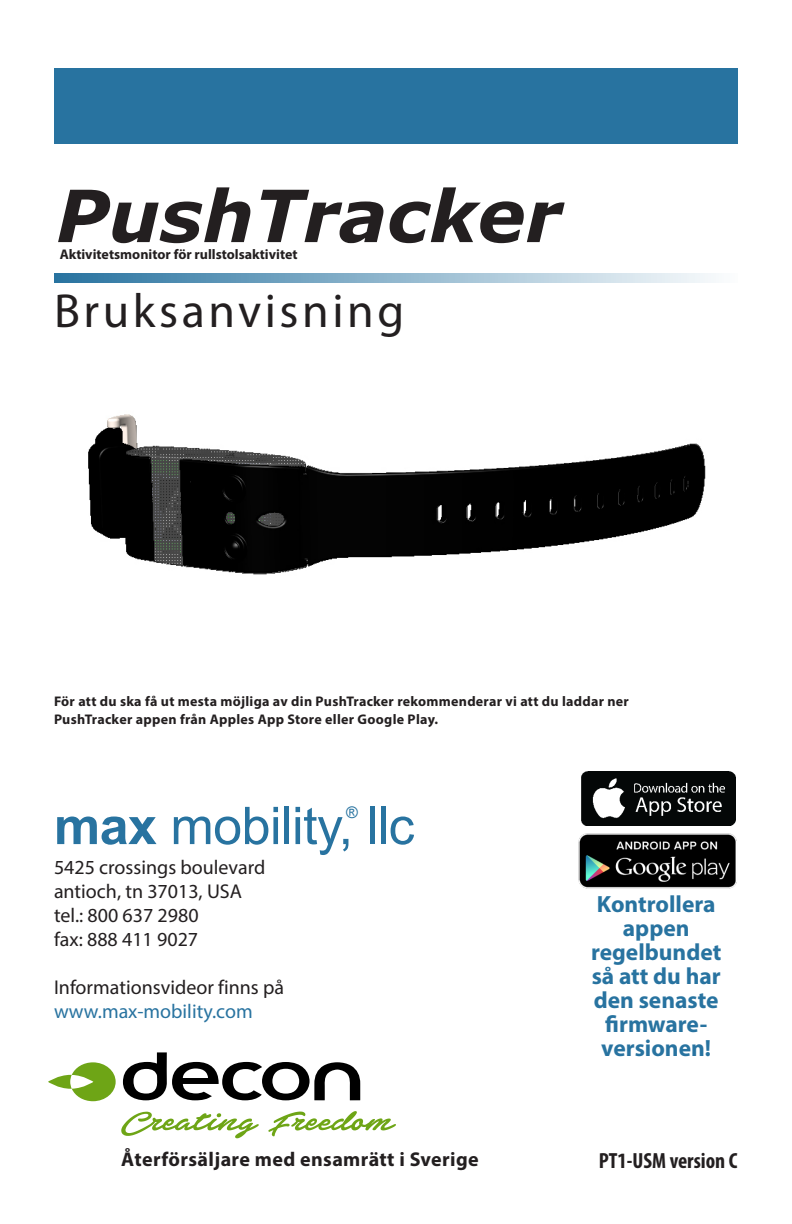
<style>
.page{position:relative;width:792px;height:1224px;background:#fff}
.page>*{position:absolute;margin:0;border:0;box-sizing:border-box;transform-origin:0 0}
.t1{font:italic 700 72px "Verdana";color:#231f20}
.t2{font:52px "Arial";letter-spacing:-.01em;color:#2873a0}
.t3{font:48px "Myriad Pro";letter-spacing:.075em;color:#231f20}
.t4{font:700 23.6px/24px "Myriad Pro";color:#2873a0;text-align:center}
.t5{font:700 condensed 22px "Myriad Pro";color:#231f20}
.t6{font:20px/24px "Myriad Pro";color:#231f20}
.t7{font:700 20px "Myriad Pro";letter-spacing:.02em;color:#231f20}
.t8{font:20px "Myriad Pro";color:#2873a0}
.t9{font:16px "Arial";color:#2873a0}
.t10{font:700 14px/18px "Myriad Pro";letter-spacing:.02em;color:#231f20}
.t11{font:700 14px "Myriad Pro";color:#231f20}
.s1{font-weight:700}
</style>
<div class="page">
<div style="left:54px;top:68px;width:684px;height:76px;background:#2873a0"></div>
<svg style="left:54px;top:274px;width:660px;height:9px;background:#8eb5cc"></svg>
<img style="left:88px;top:414px;width:618px;height:161px">
<img style="left:581px;top:771px;width:155px;height:55px">
<img style="left:578px;top:833px;width:159px;height:56px">
<svg style="left:123px;top:1052px;width:237px;height:48px"></svg>
<svg style="left:48px;top:1062px;width:68px;height:39px"></svg>
<svg style="left:121px;top:1112px;width:138px;height:26px"></svg>
<svg style="left:268px;top:1111px;width:128px;height:25px"></svg>
<h1 class="t1" style="left:56px;top:165px;width:507px">PushTracker</h1>
<p class="t11" style="left:60px;top:246px;width:239px">Aktivitetsmonitor för rullstolsaktivitet</p>
<h3 class="t3" style="left:54px;top:281px;width:352px">Bruksanvisning</h3>
<p class="t10" style="left:54px;top:691px;width:576px">För att du ska få ut mesta möjliga av din PushTracker rekommenderar vi att du laddar ner<br>PushTracker appen från Apples App Store eller Google Play.</p>
<p class="t9" style="left:346px;top:802px;width:13px">®</p>
<h2 class="t2" style="left:54px;top:792px;width:362px"><span class="s1">max</span> mobility, llc</h2>
<h3 class="t6" style="left:54px;top:855px;width:213px">5425 crossings boulevard antioch, tn 37013, USA tel.: 800 637 2980<br>fax: 888 411 9027</h3>
<h3 class="t6" style="left:54px;top:975px;width:232px">Informationsvideor finns på</h3>
<h3 class="t8" style="left:54px;top:999px;width:200px">www.max-mobility.com</h3>
<h3 class="t7" style="left:121px;top:1147px;width:359px">Återförsäljare med ensamrätt i Sverige</h3>
<h3 class="t4" style="left:591px;top:892px;width:132px">Kontrollera appen regelbundet så att du har den senaste firmware&shy;versionen!</h3>
<h3 class="t5" style="left:599px;top:1147px;width:140px">PT1-USM version C</h3>
</div>
